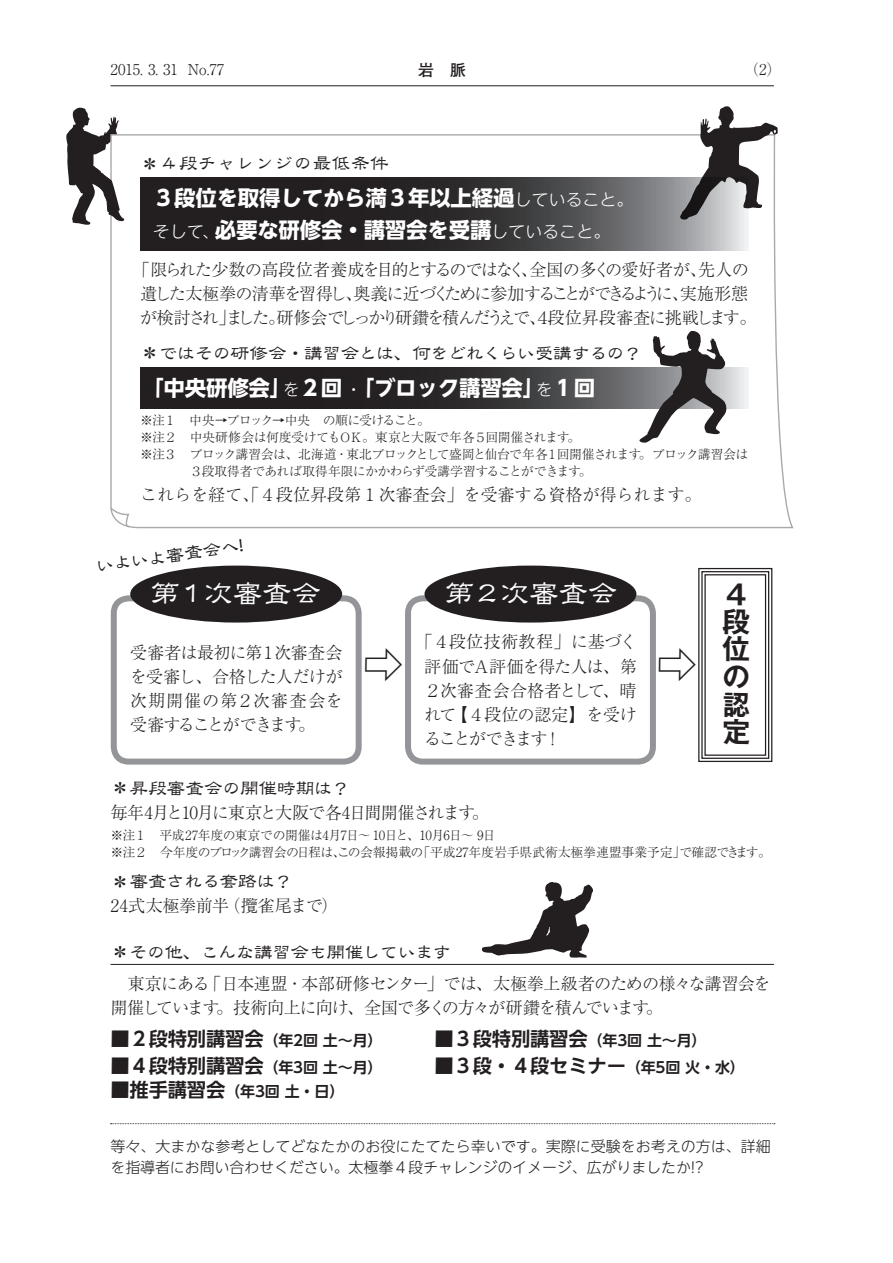
<style>
.page{position:relative;width:893px;height:1263px;background:#fff}
.page>*{position:absolute;margin:0;border:0;box-sizing:border-box;transform-origin:0 0}
.t1{font:700 40.35px "UD Shin Go NT Pro De";color:#231f20}
.t2{font:30px "DF Lei Sho SB MP RKSJ H";color:#fff}
.t3{font:700 27.6px/27.6px "Gothic MB101 Pr 6 N De";color:#231f20;text-align:justify}
.t4{font:700 21.3px/32px "UD Shin Go NT Pro";color:#fff}
.t5{font:19.2px "DF Lei Sho SB MP RKSJ H";color:#231f20}
.t6{font:700 19.2px "UD Shin Go NT Pro De";color:#231f20}
.t7{font:300 16.95px/24.2px "Ryumin Pr 6 N";color:#231f20;text-align:justify}
.t8{font:700 15.9px "Futo Go B101 Pro";color:#231f20}
.t9{font:300 14.85px/21.3px "UD Shin Go NT Pro";color:#231f20}
.t10{font:300 14.85px "Ryumin Pro";color:#231f20}
.t11{font:700 14.85px "UD Shin Go NT Pro De";color:#231f20}
.t12{font:300 12.75px/17px "Ryumin Pr 6 N";color:#231f20}
.s1{font-family:"Ryumin Pr 6 N";font-weight:900}
.s2{font-weight:300;font-size:16.95px}
.s3{font-size:14.85px}
.s4{font-size:19.2px}
</style>
<div class="page">
<svg style="left:110px;top:134px;width:684px;height:395px"></svg>
<svg style="left:679px;top:106px;width:99px;height:114px"></svg>
<svg style="left:110px;top:507px;width:20px;height:21px"></svg>
<svg style="left:66px;top:107px;width:59px;height:118px"></svg>
<hr style="left:111px;top:85px;width:663px;height:1px;background:#231f20">
<hr style="left:111px;top:964px;width:663px;height:1px;background:#231f20">
<svg style="left:140px;top:178px;width:608px;height:73px;background:#444244"></svg>
<svg style="left:140px;top:367px;width:608px;height:41px;background:#383637"></svg>
<svg style="left:639px;top:329px;width:89px;height:114px"></svg>
<div style="left:111px;top:595px;width:251px;height:170px;border:6px solid #939598;border-radius:15px"></div>
<div style="left:130px;top:566px;width:212px;height:56px;background:#231f20;border-radius:50%"></div>
<svg style="left:698px;top:567px;width:75px;height:195px"></svg>
<div style="left:701px;top:571px;width:68px;height:188px;border:1px solid #231f20"></div>
<div style="left:704px;top:574px;width:62px;height:182px;border:1px solid #231f20"></div>
<div style="left:405px;top:595px;width:251px;height:170px;border:6px solid #939598;border-radius:15px"></div>
<div style="left:424px;top:566px;width:212px;height:56px;background:#231f20;border-radius:50%"></div>
<svg style="left:111px;top:1123px;width:664px;height:1px"></svg>
<svg style="left:481px;top:882px;width:112px;height:76px"></svg>
<p class="t10" style="left:111px;top:58px;width:115px">2015. 3. 31 No.77</p>
<p class="t8" style="left:418px;top:58px;width:49px">岩　脈</p>
<p class="t10" style="left:744px;top:58px;width:39px">（2）</p>
<p class="t5" style="left:140px;top:154px;width:251px"><span class="s1">＊</span>４段チャレンジの最低条件</p>
<p class="t4" style="left:153px;top:182px;width:482px">３段位を取得してから満３年以上経過<span class="s2">していること。そして、</span>必要な研修会・講習会を受講<span class="s2">していること。</span></p>
<p class="t7" style="left:133px;top:257px;width:625px;text-align:center">「限られた少数の高段位者養成を目的とするのではなく、全国の多くの愛好者が、先人の遺した太極拳の清華を習得し、奥義に近づくために参加することができるように、実施形態が検討され」ました。研修会でしっかり研鑽を積んだうえで、４段位昇段審査に挑戦します。</p>
<p class="t5" style="left:140px;top:344px;width:504px"><span class="s1">＊</span>ではその研修会・講習会とは、何をどれくらい受講するの？</p>
<p class="t4" style="left:142px;top:371px;width:455px">「中央研修会」<span class="s2">を</span>２回 <span class="s2">・</span> 「ブロック講習会」<span class="s2">を</span>１回</p>
<p class="t12" style="left:140px;top:411px;width:291px">※注１　中央→ブロック→中央　の順に受けること。</p>
<p class="t12" style="left:140px;top:428px;width:442px">※注２　中央研修会は何度受けてもＯＫ。東京と大阪で年各５回開催されます。</p>
<p class="t12" style="left:140px;top:445px;width:610px">※注３　ブロック講習会は、北海道・東北ブロックとして盛岡と仙台で年各１回開催されます。ブロック講習会は</p>
<p class="t12" style="left:190px;top:462px;width:404px">３段取得者であれば取得年限にかかわらず受講学習することができます。</p>
<p class="t7" style="left:140px;top:481px;width:563px">これらを経て、「４段位昇段第１次審査会」を受審する資格が得られます。</p>
<p class="t5" style="left:94px;top:556px;width:150px;rotate:-8deg">いよいよ審査会へ!</p>
<h2 class="t2" style="left:150px;top:578px;width:173px">第１次審査会</h2>
<p class="t7" style="left:130px;top:639px;width:215px">受審者は最初に第１次審査会を受審し、合格した人だけが次期開催の第２次審査会を受審することができます。</p>
<h2 class="t2" style="left:444px;top:578px;width:175px">第２次審査会</h2>
<p class="t7" style="left:424px;top:629px;width:215px;text-indent:-9px">「４段位技術教程」に基づく評価でＡ評価を得た人は、第２次審査会合格者として、晴れて【４段位の認定】を受けることができます！</p>
<h1 class="t1" style="left:363px;top:632px;width:43px">⇨</h1>
<h1 class="t1" style="left:656px;top:632px;width:43px">⇨</h1>
<h3 class="t3" style="left:723px;top:579px;width:18px;rotate:1deg">４段位の認定</h3>
<p class="t5" style="left:110px;top:778px;width:241px"><span class="s1">＊</span>昇段審査会の開催時期は？</p>
<p class="t7" style="left:110px;top:799px;width:380px">毎年4月と10月に東京と大阪で各4日間開催されます。</p>
<p class="t12" style="left:110px;top:826px;width:662px">※注１　平成27年度の東京での開催は4月7日～ 10日と、10月6日～ 9日<br>※注２　今年度のブロック講習会の日程は、この会報掲載の「平成27年度岩手県武術太極拳連盟事業予定」で確認できます。</p>
<p class="t5" style="left:110px;top:872px;width:184px"><span class="s1">＊</span>審査される套路は？</p>
<p class="t7" style="left:110px;top:893px;width:230px">24式太極拳前半（攬雀尾まで）</p>
<p class="t5" style="left:110px;top:942px;width:343px"><span class="s1">＊</span>その他、こんな講習会も開催しています</p>
<p class="t7" style="left:110px;top:970px;width:662px">　東京にある「日本連盟・本部研修センター」では、太極拳上級者のための様々な講習会を開催しています。技術向上に向け、全国で多くの方々が研鑽を積んでいます。</p>
<p class="t6" style="left:110px;top:1023px;width:274px">■２段特別講習会<span class="s3">（年2回 土～月）</span></p>
<p class="t6" style="left:434px;top:1023px;width:274px">■３段特別講習会<span class="s3">（年3回 土～月）</span></p>
<p class="t6" style="left:110px;top:1050px;width:274px">■４段特別講習会<span class="s3">（年3回 土～月）</span></p>
<p class="t6" style="left:434px;top:1050px;width:312px">■３段・４段セミナー<span class="s3">（年5回 火・水）</span></p>
<p class="t11" style="left:110px;top:1079px;width:236px"><span class="s4">■推手講習会</span>（年3回 土・日）</p>
<p class="t9" style="left:110px;top:1135px;width:662px">等々、大まかな参考としてどなたかのお役にたてたら幸いです。実際に受験をお考えの方は、詳細を指導者にお問い合わせください。太極拳４段チャレンジのイメージ、広がりましたか!?</p>
</div>
